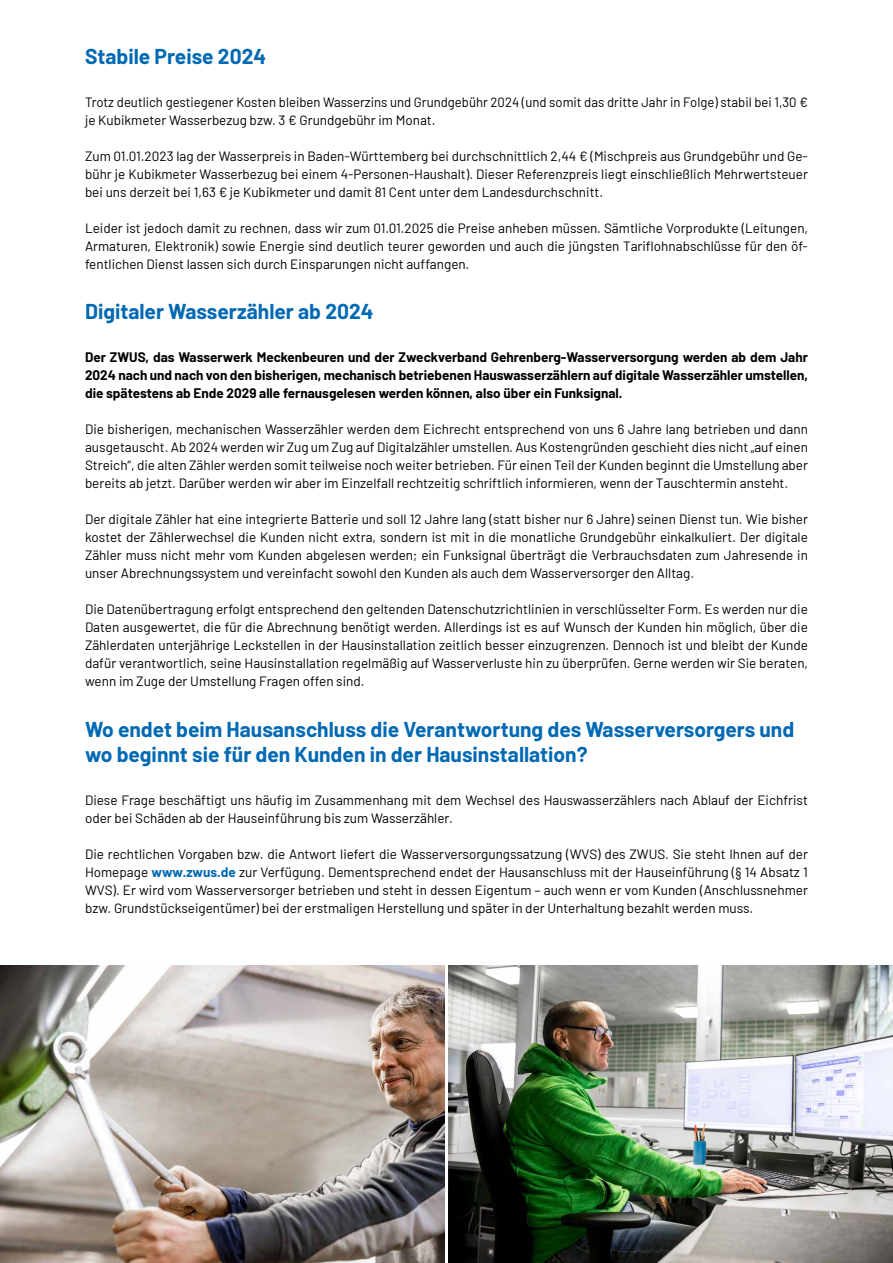
<style>
.page{position:relative;width:893px;height:1263px;background:#fff}
.page>*{position:absolute;margin:0;border:0;box-sizing:border-box;transform-origin:0 0}
.t1{font:700 21px/25.2px "Barlow";color:#0069b4}
.t2{font:13.5px/18px "Barlow";color:#000;text-align:justify}
.t3{font:700 13.5px/18px "Barlow";color:#000;text-align:justify}
.s1{font-weight:700;color:#0069b4}
</style>
<div class="page">
<img style="left:0;top:965px;width:444px;height:298px">
<img style="left:449px;top:965px;width:444px;height:298px">
<h1 class="t1" style="left:85px;top:42px;width:183px">Stabile Preise 2024</h1>
<p class="t2" style="left:85px;top:92px;width:724px">Trotz deutlich gestiegener Kosten bleiben Wasserzins und Grundgebühr 2024 (und somit das dritte Jahr in Folge) stabil bei 1,30 € je Kubikmeter Wasserbezug bzw. 3 € Grundgebühr im Monat.</p>
<p class="t2" style="left:85px;top:146px;width:724px">Zum 01.01.2023 lag der Wasserpreis in Baden-Württemberg bei durchschnittlich 2,44 € (Mischpreis aus Grundgebühr und Ge&shy;bühr je Kubikmeter Wasserbezug bei einem 4-Personen-Haushalt). Dieser Referenzpreis liegt einschließlich Mehrwertsteuer bei uns derzeit bei 1,63 € je Kubikmeter und damit 81 Cent unter dem Landesdurchschnitt.</p>
<p class="t2" style="left:85px;top:218px;width:724px">Leider ist jedoch damit zu rechnen, dass wir zum 01.01.2025 die Preise anheben müssen. Sämtliche Vorprodukte (Leitungen, Armaturen, Elektronik) sowie Energie sind deutlich teurer geworden und auch die jüngsten Tariflohnabschlüsse für den öf&shy;fentlichen Dienst lassen sich durch Einsparungen nicht auffangen.</p>
<h1 class="t1" style="left:85px;top:297px;width:290px">Digitaler Wasserzähler ab 2024</h1>
<p class="t3" style="left:85px;top:347px;width:724px">Der ZWUS, das Wasserwerk Meckenbeuren und der Zweckverband Gehrenberg-Wasserversorgung werden ab dem Jahr 2024 nach und nach von den bisherigen, mechanisch betriebenen Hauswasserzählern auf digitale Wasserzähler umstellen, die spätestens ab Ende 2029 alle fernausgelesen werden können, also über ein Funksignal.</p>
<p class="t2" style="left:85px;top:419px;width:724px">Die bisherigen, mechanischen Wasserzähler werden dem Eichrecht entsprechend von uns 6 Jahre lang betrieben und dann ausgetauscht. Ab 2024 werden wir Zug um Zug auf Digitalzähler umstellen. Aus Kostengründen geschieht dies nicht „auf einen Streich“, die alten Zähler werden somit teilweise noch weiter betrieben. Für einen Teil der Kunden beginnt die Umstellung aber bereits ab jetzt. Darüber werden wir aber im Einzelfall rechtzeitig schriftlich informieren, wenn der Tauschtermin ansteht.</p>
<p class="t2" style="left:85px;top:509px;width:724px">Der digitale Zähler hat eine integrierte Batterie und soll 12 Jahre lang (statt bisher nur 6 Jahre) seinen Dienst tun. Wie bisher kostet der Zählerwechsel die Kunden nicht extra, sondern ist mit in die monatliche Grundgebühr einkalkuliert. Der digitale Zähler muss nicht mehr vom Kunden abgelesen werden; ein Funksignal überträgt die Verbrauchsdaten zum Jahresende in unser Abrechnungssystem und vereinfacht sowohl den Kunden als auch dem Wasserversorger den Alltag.</p>
<p class="t2" style="left:85px;top:599px;width:724px">Die Datenübertragung erfolgt entsprechend den geltenden Datenschutzrichtlinien in verschlüsselter Form. Es werden nur die Daten ausgewertet, die für die Abrechnung benötigt werden. Allerdings ist es auf Wunsch der Kunden hin möglich, über die Zählerdaten unterjährige Leckstellen in der Hausinstallation zeitlich besser einzugrenzen. Dennoch ist und bleibt der Kunde dafür verantwortlich, seine Hausinstallation regelmäßig auf Wasserverluste hin zu überprüfen. Gerne werden wir Sie beraten, wenn im Zuge der Umstellung Fragen offen sind.</p>
<h1 class="t1" style="left:85px;top:715px;width:711px">Wo endet beim Hausanschluss die Verantwortung des Wasserversorgers und wo beginnt sie für den Kunden in der Hausinstallation?</h1>
<p class="t2" style="left:85px;top:790px;width:724px">Diese Frage beschäftigt uns häufig im Zusammenhang mit dem Wechsel des Hauswasserzählers nach Ablauf der Eichfrist oder bei Schäden ab der Hauseinführung bis zum Wasserzähler.</p>
<p class="t2" style="left:85px;top:844px;width:724px">Die rechtlichen Vorgaben bzw. die Antwort liefert die Wasserversorgungssatzung (WVS) des ZWUS. Sie steht Ihnen auf der Homepage <span class="s1">www.zwus.de</span> zur Verfügung. Dementsprechend endet der Hausanschluss mit der Hauseinführung (§ 14 Absatz 1<br>WVS). Er wird vom Wasserversorger betrieben und steht in dessen Eigentum – auch wenn er vom Kunden (Anschlussnehmer bzw. Grundstückseigentümer) bei der erstmaligen Herstellung und später in der Unterhaltung bezahlt werden muss.</p>
</div>
